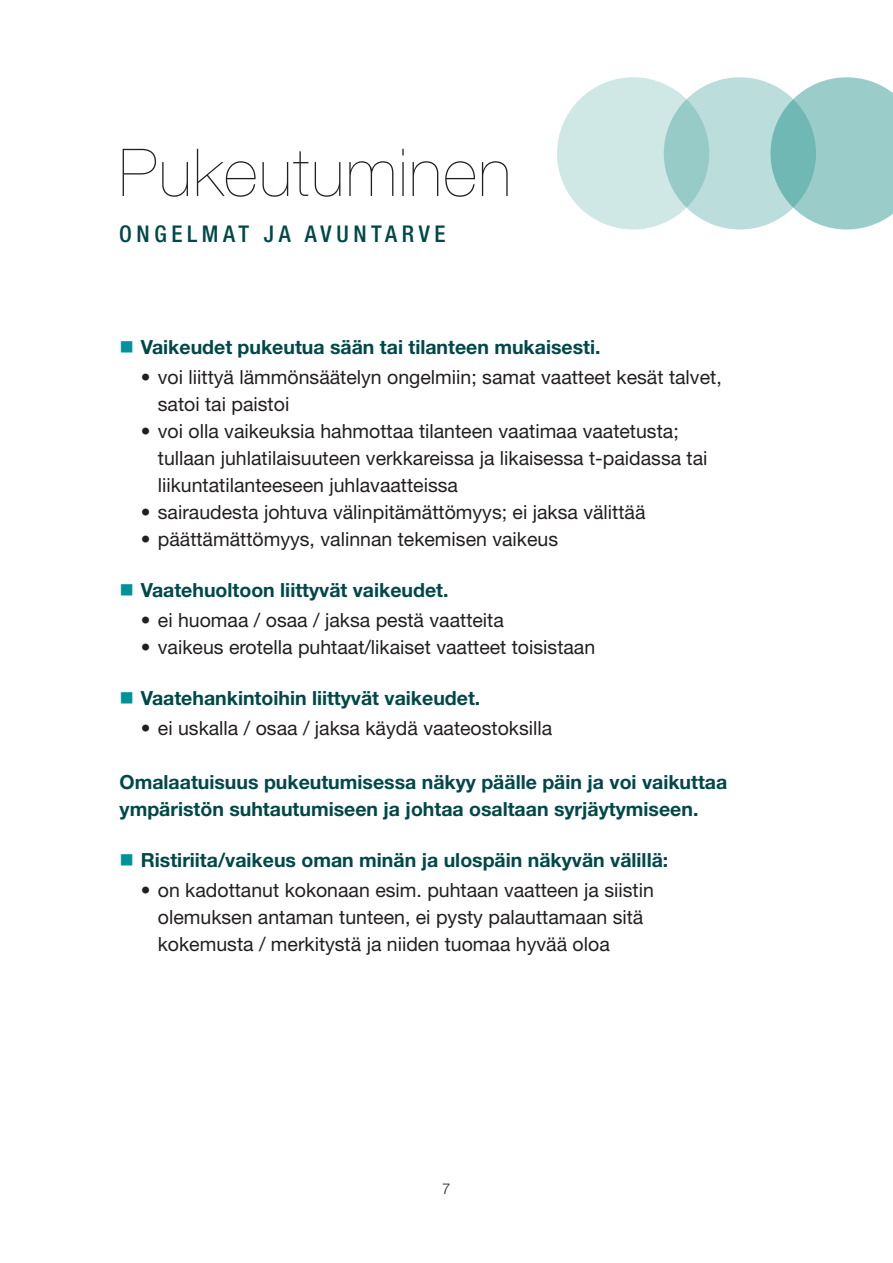
<style>
.page{position:relative;width:893px;height:1263px;background:#fff}
.page>*{position:absolute;margin:0;border:0;box-sizing:border-box;transform-origin:0 0}
.o1{font:200 66px "Helvetica Neue LT Std";letter-spacing:.025em;color:#231f20}
.Leipä{font:500 condensed 23.1px "Helvetica Neue LT Std";letter-spacing:.2em;color:#004848}
.t1{font:19.5px/27px "Helvetica Neue LT Std";color:#231f20}
.Leipä-2{font:700 19.5px/27px "Helvetica Neue LT Std";color:#004848}
.t2{font:300 15px "Helvetica Neue LT Std";color:#231f20}
</style>
<div class="page">
<div style="left:557px;top:77px;width:152px;height:153px;background:#cfe7e5;border-radius:50%"></div>
<svg style="left:664px;top:77px;width:152px;height:153px;background:#b2d8d6"></svg>
<svg style="left:770px;top:77px;width:123px;height:153px;background:#9ecfcc"></svg>
<p class="o1" style="left:119px;top:134px;width:394px">Pukeutuminen</p>
<p class="Leipä" style="left:119px;top:220px;width:328px">ONGELMAT JA AVUNTARVE</p>
<p class="Leipä-2" style="left:141px;top:333px;width:461px">Vaikeudet pukeutua sään tai tilanteen mukaisesti.</p>
<p class="t1" style="left:158px;top:363px;width:565px;text-indent:-17px">• voi liittyä lämmönsäätelyn ongelmiin; samat vaatteet kesät talvet, satoi tai paistoi</p>
<p class="t1" style="left:158px;top:417px;width:551px;text-indent:-17px">• voi olla vaikeuksia hahmottaa tilanteen vaatimaa vaatetusta; tullaan juhlatilaisuuteen verkkareissa ja likaisessa t-paidassa tai liikuntatilanteeseen juhlavaatteissa</p>
<p class="t1" style="left:141px;top:498px;width:506px">• sairaudesta johtuva välinpitämättömyys; ei jaksa välittää</p>
<p class="t1" style="left:141px;top:525px;width:419px">• päättämättömyys, valinnan tekemisen vaikeus</p>
<p class="Leipä-2" style="left:141px;top:576px;width:309px">Vaatehuoltoon liittyvät vaikeudet.</p>
<p class="t1" style="left:141px;top:606px;width:365px">• ei huomaa / osaa / jaksa pestä vaatteita</p>
<p class="t1" style="left:141px;top:633px;width:456px">• vaikeus erotella puhtaat/likaiset vaatteet toisistaan</p>
<p class="Leipä-2" style="left:141px;top:684px;width:341px">Vaatehankintoihin liittyvät vaikeudet.</p>
<p class="t1" style="left:141px;top:714px;width:413px">• ei uskalla / osaa / jaksa käydä vaateostoksilla</p>
<p class="Leipä-2" style="left:120px;top:768px;width:609px">Omalaatuisuus pukeutumisessa näkyy päälle päin ja voi vaikuttaa ympäristön suhtautumiseen ja johtaa osaltaan syrjäytymiseen.</p>
<p class="Leipä-2" style="left:141px;top:846px;width:529px">Ristiriita/vaikeus oman minän ja ulospäin näkyvän välillä:</p>
<p class="t1" style="left:158px;top:876px;width:497px;text-indent:-17px">• on kadottanut kokonaan esim. puhtaan vaatteen ja siistin olemuksen antaman tunteen, ei pysty palauttamaan sitä kokemusta / merkitystä ja niiden tuomaa hyvää oloa</p>
<p class="t2" style="left:442px;top:1179px;width:10px">7</p>
</div>
